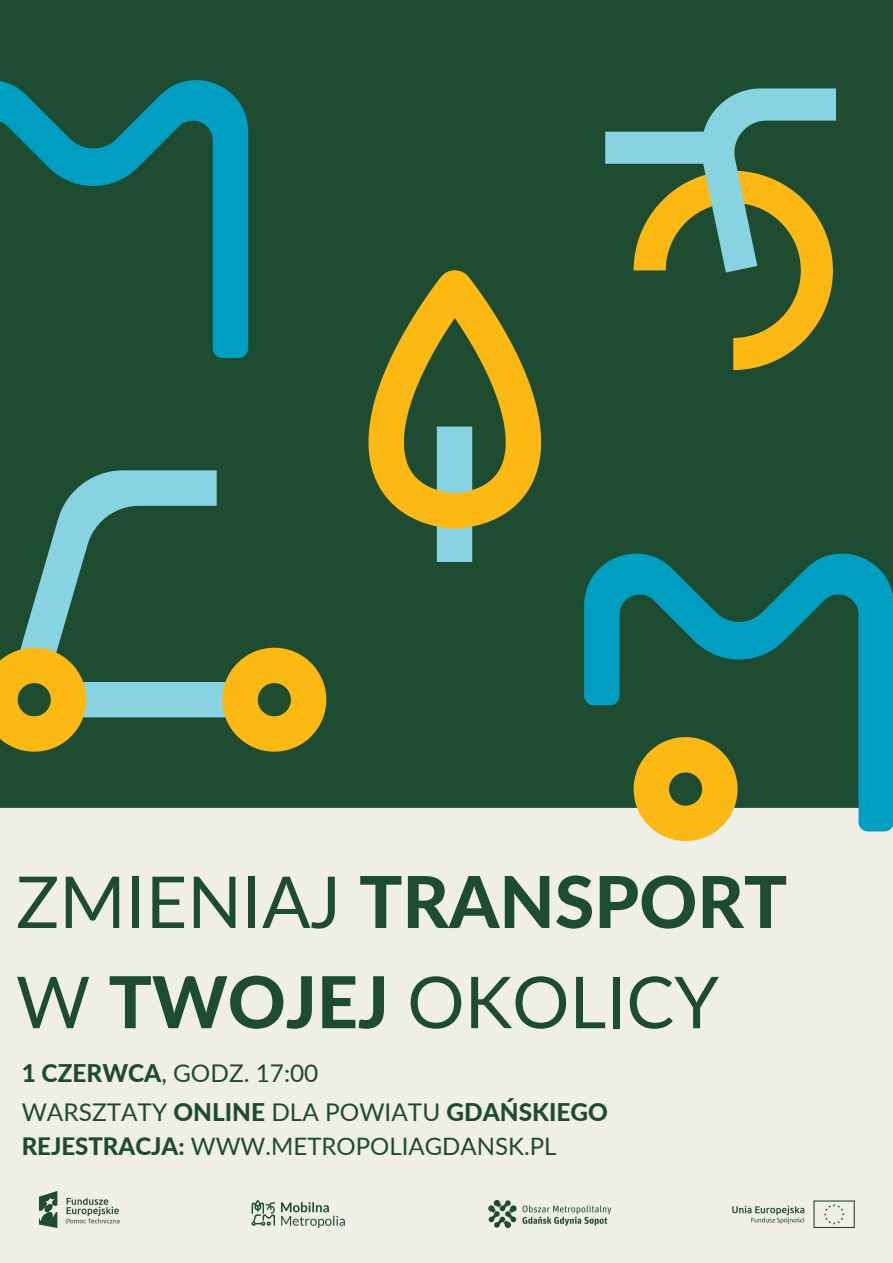
<style>
.page{position:relative;width:893px;height:1263px;background:#fff}
.page>*{position:absolute;margin:0;border:0;box-sizing:border-box;transform-origin:0 0}
.t1{font:800 71.62px "Lato";color:#1d4c30}
.t2{font:71.62px "Lato";color:#1d4c30}
.t3{font:24.38px "Lato";color:#1d4c30}
.t4{font:24px "Lato";color:#1d4c30}
.s1{font-weight:400}
.s2{font-weight:800}
</style>
<div class="page">
<img style="left:0;top:0;width:893px;height:1263px">
<p class="t1" style="left:16px;top:857px;width:772px"><span class="s1">ZMIENIAJ</span> TRANSPORT</p>
<p class="t2" style="left:16px;top:957px;width:704px">W <span class="s2">TWOJEJ</span> OKOLICY</p>
<p class="t3" style="left:22px;top:1058px;width:298px"><span class="s2">1 CZERWCA</span>, GODZ. 17:00</p>
<p class="t3" style="left:22px;top:1097px;width:588px">WARSZTATY <span class="s2">ONLINE</span> DLA POWIATU <span class="s2">GDAŃSKIEGO</span></p>
<p class="t4" style="left:22px;top:1131px;width:536px"><span class="s2">REJESTRACJA:</span> WWW.METROPOLIAGDANSK.PL</p>
</div>
